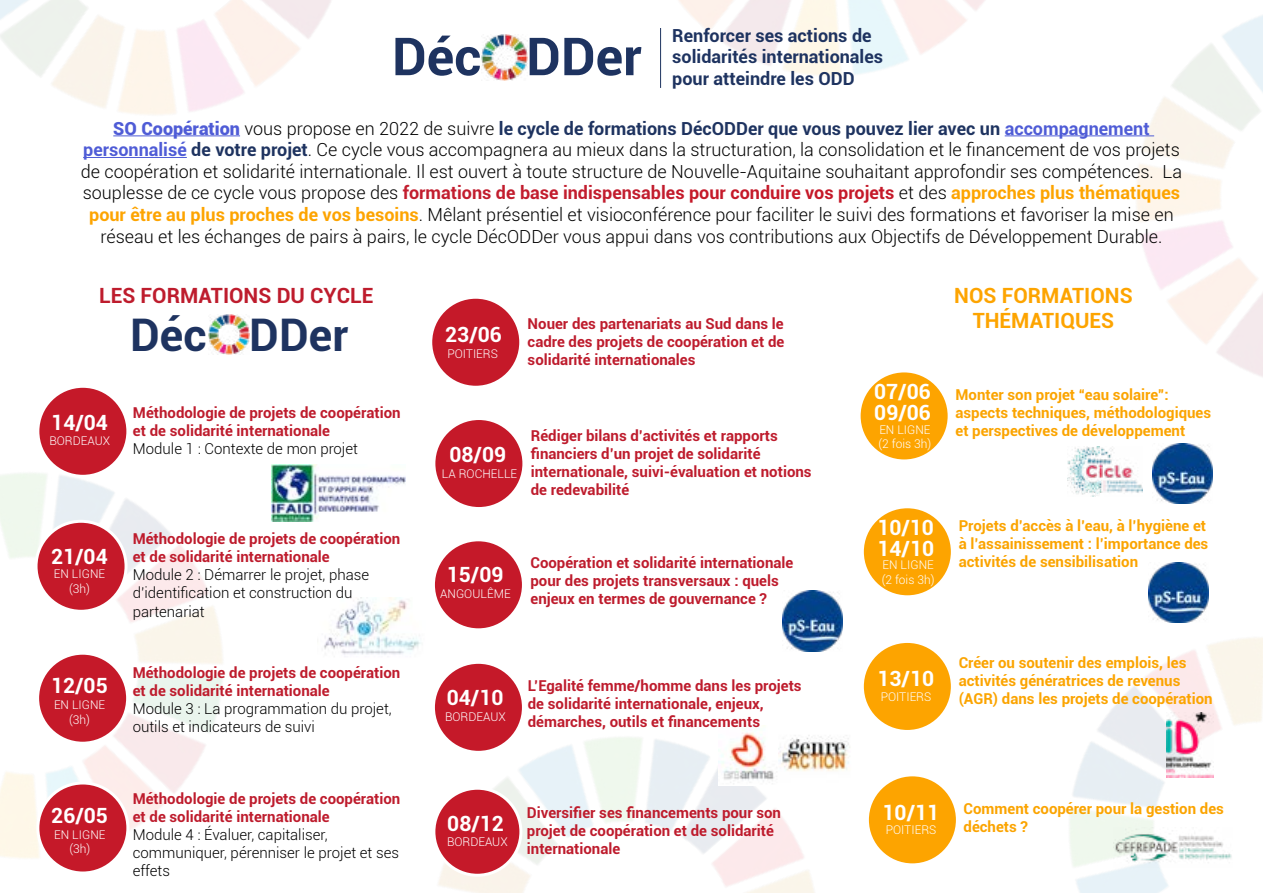
<style>
.page{position:relative;width:1263px;height:893px;background:#fff}
.page>*{position:absolute;margin:0;border:0;box-sizing:border-box;transform-origin:0 0}
.t1{font:700 52.5px "Roboto";color:#1e3360}
.t2{font:700 45px "Roboto";color:#1e3360}
.t3{font:700 21px/21px "Roboto";color:#fff}
.t4{font:700 21px/25.2px "Roboto";color:#fda400;text-align:center}
.t5{font:700 21px "Roboto";color:#be1c2d}
.t6{font:300 18px/21.6px "Roboto";color:#000;text-align:center}
.t7{font:700 18px/21.6px "Roboto";color:#1e3360}
.t8{font:700 15px/18px "Roboto";color:#be1c2d}
.t9{font:700 15px/18px "Roboto";color:#fba400}
.t10{font:300 15px/18px "Roboto";color:#000}
.t11{font:300 12px/14.4px "Roboto";color:#fff;text-align:center}
.s1{font-weight:900;color:#4f5cd6}
.s2{font-weight:700;color:#1e3360}
.s3{font-weight:700;color:#4f5cd6}
.s4{font-weight:700;color:#c21d2e}
.s5{font-weight:700;color:#c51929}
.s6{font-weight:700;color:#fda400}
</style>
<div class="page">
<img style="left:438px;top:651px;width:386px;height:242px">
<div style="left:38px;top:386px;width:90px;height:90px;background:#c51929;border-radius:50%"></div>
<div style="left:36px;top:385px;width:93px;height:93px;border:3px solid #fff;border-radius:50%"></div>
<div style="left:36px;top:521px;width:90px;height:90px;background:#c51929;border-radius:50%"></div>
<div style="left:35px;top:520px;width:93px;height:93px;border:3px solid #fff;border-radius:50%"></div>
<div style="left:38px;top:653px;width:90px;height:90px;background:#c51929;border-radius:50%"></div>
<div style="left:36px;top:652px;width:93px;height:93px;border:3px solid #fff;border-radius:50%"></div>
<div style="left:38px;top:783px;width:90px;height:90px;background:#c51929;border-radius:50%"></div>
<div style="left:36px;top:781px;width:93px;height:93px;border:3px solid #fff;border-radius:50%"></div>
<div style="left:431px;top:297px;width:90px;height:90px;background:#c51929;border-radius:50%"></div>
<div style="left:429px;top:296px;width:93px;height:93px;border:3px solid #fff;border-radius:50%"></div>
<div style="left:434px;top:418px;width:90px;height:90px;background:#c51929;border-radius:50%"></div>
<div style="left:432px;top:417px;width:93px;height:93px;border:3px solid #fff;border-radius:50%"></div>
<div style="left:433px;top:540px;width:90px;height:90px;background:#c51929;border-radius:50%"></div>
<div style="left:432px;top:538px;width:93px;height:93px;border:3px solid #fff;border-radius:50%"></div>
<div style="left:433px;top:662px;width:90px;height:90px;background:#c51929;border-radius:50%"></div>
<div style="left:432px;top:661px;width:93px;height:93px;border:3px solid #fff;border-radius:50%"></div>
<div style="left:862px;top:507px;width:90px;height:90px;background:#fda400;border-radius:50%"></div>
<div style="left:861px;top:505px;width:93px;height:93px;border:3px solid #fff;border-radius:50%"></div>
<div style="left:862px;top:641px;width:90px;height:90px;background:#fda400;border-radius:50%"></div>
<div style="left:861px;top:640px;width:93px;height:93px;border:3px solid #fff;border-radius:50%"></div>
<div style="left:867px;top:775px;width:90px;height:90px;background:#fda400;border-radius:50%"></div>
<div style="left:866px;top:773px;width:93px;height:93px;border:3px solid #fff;border-radius:50%"></div>
<div style="left:434px;top:788px;width:87px;height:87px;background:#c51929;border-radius:50%"></div>
<div style="left:432px;top:787px;width:90px;height:90px;border:3px solid #fff;border-radius:50%"></div>
<hr style="left:113px;top:135px;width:127px;height:1px;background:#4f5cd6">
<hr style="left:1005px;top:135px;width:149px;height:1px;background:#4f5cd6">
<hr style="left:83px;top:157px;width:104px;height:1px;background:#4f5cd6">
<img style="left:271px;top:464px;width:135px;height:58px">
<img style="left:324px;top:598px;width:97px;height:57px">
<img style="left:782px;top:590px;width:61px;height:61px">
<div style="left:859px;top:371px;width:90px;height:90px;background:#fda400;border-radius:50%"></div>
<div style="left:858px;top:369px;width:93px;height:93px;border:3px solid #fff;border-radius:50%"></div>
<img style="left:1166px;top:712px;width:47px;height:65px">
<img style="left:1113px;top:827px;width:120px;height:41px">
<img style="left:1067px;top:446px;width:76px;height:50px">
<img style="left:718px;top:725px;width:61px;height:61px">
<img style="left:779px;top:723px;width:71px;height:65px">
<img style="left:208px;top:314px;width:41px;height:41px">
<img style="left:1148px;top:562px;width:61px;height:61px">
<img style="left:1152px;top:443px;width:61px;height:61px">
<img style="left:482px;top:35px;width:45px;height:45px">
<hr style="left:660px;top:28px;width:1px;height:60px;background:#1e3360">
<h1 class="t1" style="left:392px;top:19px;width:251px">Déc DDer</h1>
<p class="t7" style="left:672px;top:24px;width:212px">Renforcer ses actions de solidarités internationales pour atteindre les ODD</p>
<p class="t6" style="left:81px;top:117px;width:1103px"><span class="s1">SO Coopération</span> vous propose en 2022 de suivre <span class="s2">le cycle de formations DécODDer que vous pouvez lier avec un</span> <span class="s3">accompagnement personnalisé</span> <span class="s2">de votre projet</span>. Ce cycle vous accompagnera au mieux dans la structuration, la consolidation et le financement de vos projets de coopération et solidarité internationale. Il est ouvert à toute structure de Nouvelle-Aquitaine souhaitant approfondir ses compétences. La souplesse de ce cycle vous propose des <span class="s4">formations de base indispensable</span><span class="s5">s pour conduire vos projets</span> et des <span class="s6">approches plus thématiques pour être au plus proches de vos besoins</span>. Mêlant présentiel et visioconférence pour faciliter le suivi des formations et favoriser la mise en réseau et les échanges de pairs à pairs, le cycle DécODDer vous appui dans vos contributions aux Objectifs de Développement Durable.</p>
<h3 class="t5" style="left:99px;top:280px;width:276px">LES FORMATIONS DU CYCLE</h3>
<h2 class="t2" style="left:130px;top:303px;width:220px">Déc DDer</h2>
<h3 class="t3" style="left:51px;top:412px;width:58px">14/04</h3>
<p class="t11" style="left:49px;top:433px;width:62px">BORDEAUX</p>
<p class="t8" style="left:133px;top:403px;width:269px">Méthodologie de projets de coopération et de solidarité internationale</p>
<p class="t10" style="left:133px;top:439px;width:227px">Module 1 : Contexte de mon projet</p>
<h3 class="t3" style="left:51px;top:545px;width:58px">21/04</h3>
<p class="t11" style="left:54px;top:566px;width:53px">EN LIGNE (3h)</p>
<h3 class="t3" style="left:51px;top:675px;width:58px">12/05</h3>
<p class="t11" style="left:54px;top:697px;width:53px">EN LIGNE (3h)</p>
<h3 class="t3" style="left:51px;top:804px;width:58px">26/05</h3>
<p class="t11" style="left:54px;top:827px;width:53px">EN LIGNE (3h)</p>
<p class="t8" style="left:133px;top:529px;width:269px">Méthodologie de projets de coopération et de solidarité internationale</p>
<p class="t10" style="left:133px;top:565px;width:238px">Module 2 : Démarrer le projet, phase d’identification et construction du</p>
<p class="t10" style="left:133px;top:602px;width:74px">partenariat</p>
<p class="t8" style="left:133px;top:663px;width:269px">Méthodologie de projets de coopération et de solidarité internationale</p>
<p class="t10" style="left:133px;top:699px;width:260px">Module 3 : La programmation du projet, outils et indicateurs de suivi</p>
<p class="t8" style="left:133px;top:789px;width:269px">Méthodologie de projets de coopération et de solidarité internationale</p>
<p class="t10" style="left:133px;top:825px;width:268px">Module 4 : Évaluer, capitaliser, communiquer, pérenniser le projet et ses effets</p>
<h3 class="t3" style="left:445px;top:323px;width:58px">23/06</h3>
<p class="t11" style="left:447px;top:347px;width:52px">POITIERS</p>
<p class="t8" style="left:528px;top:314px;width:258px;text-align:justify">Nouer des partenariats au Sud dans le cadre des projets de coopération et de solidarité internationales</p>
<h3 class="t3" style="left:449px;top:443px;width:58px">08/09</h3>
<p class="t11" style="left:442px;top:466px;width:77px">LA ROCHELLE</p>
<p class="t8" style="left:531px;top:426px;width:282px">Rédiger bilans d’activités et rapports financiers d’un projet de solidarité internationale, suivi-évaluation et notions de redevabilité</p>
<h3 class="t3" style="left:447px;top:563px;width:58px">15/09</h3>
<p class="t11" style="left:440px;top:586px;width:72px">ANGOULÊME</p>
<p class="t8" style="left:530px;top:553px;width:264px">Coopération et solidarité internationale pour des projets transversaux : quels enjeux en termes de gouvernance ?</p>
<h3 class="t3" style="left:447px;top:686px;width:58px">04/10</h3>
<p class="t11" style="left:445px;top:710px;width:62px">BORDEAUX</p>
<p class="t8" style="left:528px;top:676px;width:275px">L’Egalité femme/homme dans les projets de solidarité internationale, enjeux, démarches, outils et financements</p>
<h3 class="t4" style="left:954px;top:282px;width:180px">NOS FORMATIONS<br>THÉMATIQUES</h3>
<h3 class="t3" style="left:874px;top:380px;width:58px">07/06<br>09/06</h3>
<p class="t9" style="left:955px;top:385px;width:257px">Monter son projet “eau solaire”: aspects techniques, méthodologiques</p>
<p class="t11" style="left:879px;top:422px;width:53px">EN LIGNE</p>
<p class="t9" style="left:955px;top:421px;width:231px">et perspectives de développement</p>
<p class="t11" style="left:878px;top:436px;width:54px">(2 fois 3h)</p>
<h3 class="t3" style="left:877px;top:516px;width:58px">10/10<br>14/10</h3>
<p class="t9" style="left:959px;top:516px;width:251px">Projets d’accès à l’eau, à l’hygiène et à l’assainissement : l’importance des activités de sensibilisation</p>
<p class="t11" style="left:882px;top:558px;width:54px;text-align:left">EN LIGNE (2 fois 3h)</p>
<h3 class="t3" style="left:877px;top:668px;width:58px">13/10</h3>
<p class="t11" style="left:881px;top:689px;width:52px">POITIERS</p>
<p class="t9" style="left:959px;top:653px;width:256px">Créer ou soutenir des emplois, les activités génératrices de revenus (AGR) dans les projets de coopération</p>
<p class="t9" style="left:963px;top:799px;width:262px">Comment coopérer pour la gestion des</p>
<h3 class="t3" style="left:882px;top:801px;width:58px">10/11</h3>
<p class="t11" style="left:886px;top:822px;width:52px">POITIERS</p>
<p class="t8" style="left:527px;top:803px;width:256px">Diversifier ses financements pour son projet de coopération et de solidarité internationale</p>
<h3 class="t3" style="left:447px;top:812px;width:58px">08/12</h3>
<p class="t9" style="left:963px;top:817px;width:66px">déchets ?</p>
<p class="t11" style="left:447px;top:834px;width:62px">BORDEAUX</p>
</div>
